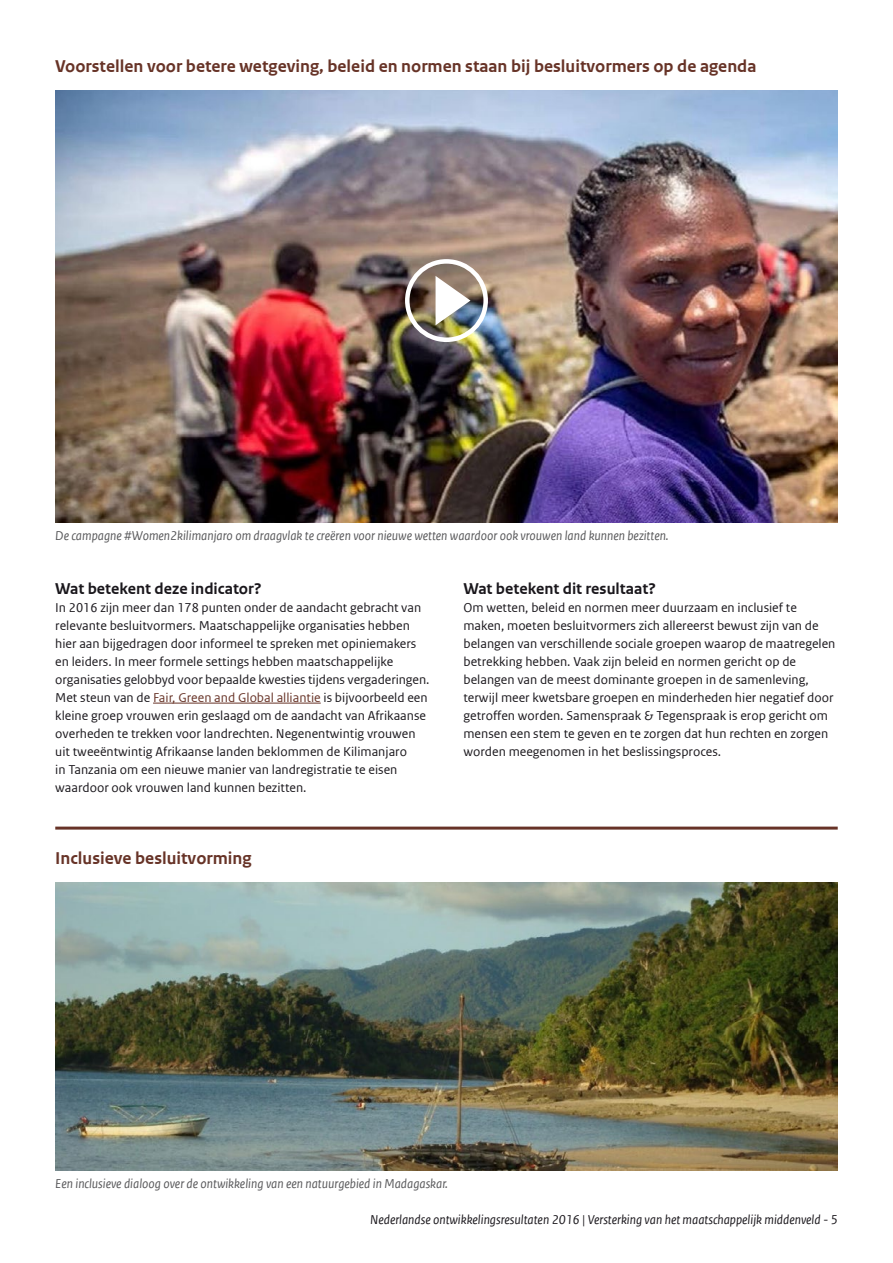
<style>
.page{position:relative;width:893px;height:1263px;background:#fff}
.page>*{position:absolute;margin:0;border:0;box-sizing:border-box;transform-origin:0 0}
.t1{font:700 18px "Rijksoverheid Sans Web Text";color:#673327}
.t2{font:700 16.5px "Rijksoverheid Sans Web Text";color:#1a171c}
.t3{font:13.5px/18px "Rijksoverheid Sans Web Text";color:#1a171c}
.t4{font:italic 13.5px "Rijksoverheid Sans Web Text";color:#58585a}
.t5{font:italic 13.5px "Rijksoverheid Sans Web Text";color:#1a171c}
.s1{color:#673327}
</style>
<div class="page">
<hr style="left:55px;top:827px;width:783px;height:3px;background:#673327">
<img style="left:55px;top:90px;width:783px;height:432px">
<img style="left:407px;top:261px;width:79px;height:79px;border-radius:50%">
<div style="left:405px;top:259px;width:83px;height:83px;border:4px solid #fff;border-radius:50%"></div>
<svg style="left:436px;top:276px;width:34px;height:49px"></svg>
<hr style="left:153px;top:703px;width:168px;height:1px;background:#673327">
<img style="left:55px;top:882px;width:783px;height:288px">
<h1 class="t1" style="left:55px;top:56px;width:703px">Voorstellen voor betere wetgeving, beleid en normen staan bij besluitvormers op de agenda</h1>
<p class="t4" style="left:55px;top:528px;width:615px">De campagne #Women2kilimanjaro om draagvlak te creëren voor nieuwe wetten waardoor ook vrouwen land kunnen bezitten.</p>
<p class="t2" style="left:55px;top:579px;width:208px">Wat betekent deze indicator?</p>
<p class="t3" style="left:55px;top:599px;width:376px">In 2016 zijn meer dan 178 punten onder de aandacht gebracht van relevante besluitvormers. Maatschappelijke organisaties hebben hier aan bijgedragen door informeel te spreken met opiniemakers en leiders. In meer formele settings hebben maatschappelijke organisaties gelobbyd voor bepaalde kwesties tijdens vergaderingen.<br>Met steun van de <span class="s1">Fair, Green and Global alliantie</span> is bijvoorbeeld een kleine groep vrouwen erin geslaagd om de aandacht van Afrikaanse overheden te trekken voor landrechten. Negenentwintig vrouwen uit tweeëntwintig Afrikaanse landen beklommen de Kilimanjaro<br>in Tanzania om een nieuwe manier van landregistratie te eisen waardoor ook vrouwen land kunnen bezitten.</p>
<p class="t2" style="left:463px;top:579px;width:194px">Wat betekent dit resultaat?</p>
<p class="t3" style="left:463px;top:599px;width:373px">Om wetten, beleid en normen meer duurzaam en inclusief te maken, moeten besluitvormers zich allereerst bewust zijn van de belangen van verschillende sociale groepen waarop de maatregelen betrekking hebben. Vaak zijn beleid en normen gericht op de belangen van de meest dominante groepen in de samenleving, terwijl meer kwetsbare groepen en minderheden hier negatief door getroffen worden. Samenspraak &amp; Tegenspraak is erop gericht om mensen een stem te geven en te zorgen dat hun rechten en zorgen worden meegenomen in het beslissingsproces.</p>
<h1 class="t1" style="left:55px;top:848px;width:198px">Inclusieve besluitvorming</h1>
<p class="t4" style="left:55px;top:1176px;width:394px">Een inclusieve dialoog over de ontwikkeling van een natuurgebied in Madagaskar.</p>
<p class="t5" style="left:370px;top:1212px;width:469px">Nederlandse ontwikkelingsresultaten 2016 | Versterking van het maatschappelijk middenveld - 5</p>
</div>
